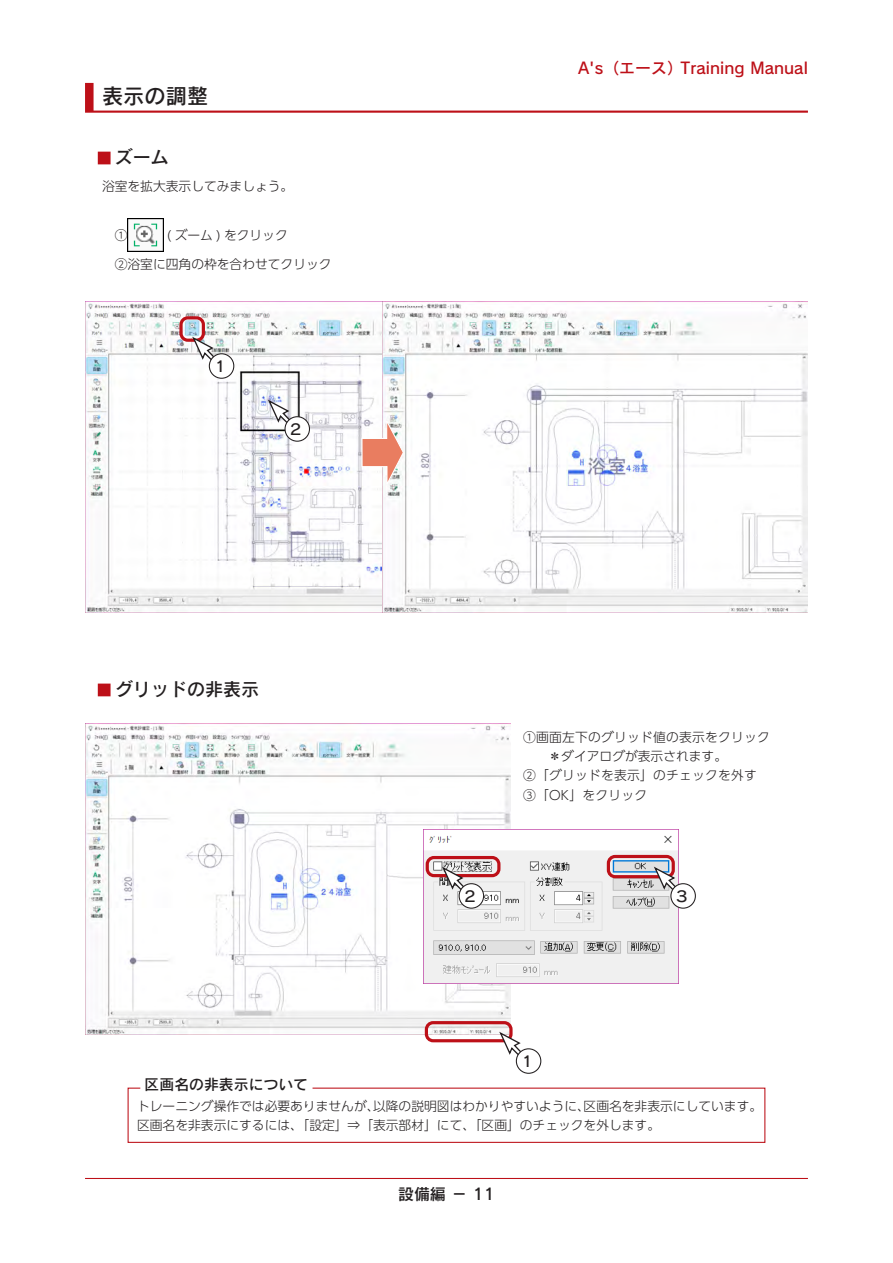
<style>
.page{position:relative;width:893px;height:1263px;background:#fff}
.page>*{position:absolute;margin:0;border:0;box-sizing:border-box;transform-origin:0 0}
.中見出し{font:21.3px "Rodin Pro N DB";color:#231f20}
.小見出し{font:18px "Rodin Pro N DB";color:#231f20}
.t1{font:15.9px "Rodin Pro N DB";color:#bd1018}
.t2{font:15.9px "Rodin Pro N DB";color:#231f20}
.参考上{font:14.85px "Rodin Pro N DB";color:#231f20}
.本文{font:14.85px "Rodin Pro N DB";color:#231f20}
.参考{font:300 12.75px "UD Shin Go Pr 6 N";color:#231f20}
.右寄{font:300 12.75px "UD Shin Go Pr 6 N";letter-spacing:.02em;color:#231f20}
.操作{font:300 12.75px "UD Shin Go Pr 6 N";color:#231f20}
.本文-2{font:300 12.75px "UD Shin Go Pr 6 N";color:#231f20}
.右寄-2{font:300 12.75px "UD Shin Go Pr 6 N";color:#231f20}
</style>
<div class="page">
<hr style="left:85px;top:1178px;width:723px;height:1px;background:#bd1018">
<div style="left:85px;top:83px;width:723px;height:30px;background:#bd1018"></div>
<div style="left:94px;top:81px;width:718px;height:30px;background:#fff"></div>
<div style="left:98px;top:152px;width:71px;height:12px;background:#bd1018"></div>
<div style="left:111px;top:149px;width:62px;height:22px;background:#fff"></div>
<img style="left:128px;top:218px;width:36px;height:34px">
<img style="left:85px;top:302px;width:298px;height:311px">
<img style="left:383px;top:302px;width:425px;height:311px">
<div style="left:179px;top:316px;width:26px;height:26px;border:3px solid #bd1018;border-radius:7px"></div>
<svg style="left:191px;top:335px;width:25px;height:27px"></svg>
<div style="left:209px;top:354px;width:25px;height:24px;background:#fff;border-radius:50%"></div>
<div style="left:209px;top:353px;width:25px;height:26px;border:1px solid #231f20;border-radius:50%"></div>
<svg style="left:266px;top:398px;width:26px;height:27px"></svg>
<div style="left:285px;top:417px;width:24px;height:24px;background:#fff;border-radius:50%"></div>
<div style="left:284px;top:416px;width:26px;height:26px;border:1px solid #231f20;border-radius:50%"></div>
<svg style="left:361px;top:417px;width:44px;height:72px"></svg>
<div style="left:98px;top:684px;width:161px;height:12px;background:#bd1018"></div>
<div style="left:111px;top:681px;width:153px;height:22px;background:#fff"></div>
<img style="left:85px;top:724px;width:425px;height:310px">
<img style="left:423px;top:829px;width:255px;height:154px">
<div style="left:425px;top:1021px;width:88px;height:21px;border:3px solid #bd1018;border-radius:7px"></div>
<svg style="left:498px;top:1030px;width:25px;height:27px"></svg>
<div style="left:516px;top:1049px;width:25px;height:24px;background:#fff;border-radius:50%"></div>
<div style="left:516px;top:1048px;width:25px;height:26px;border:1px solid #231f20;border-radius:50%"></div>
<div style="left:426px;top:856px;width:74px;height:21px;border:3px solid #bd1018;border-radius:7px"></div>
<svg style="left:441px;top:865px;width:25px;height:26px"></svg>
<div style="left:459px;top:884px;width:25px;height:24px;background:#fff;border-radius:50%"></div>
<div style="left:459px;top:883px;width:25px;height:26px;border:1px solid #231f20;border-radius:50%"></div>
<div style="left:607px;top:855px;width:68px;height:23px;border:3px solid #bd1018;border-radius:7px"></div>
<svg style="left:652px;top:865px;width:25px;height:26px"></svg>
<div style="left:671px;top:884px;width:24px;height:24px;background:#fff;border-radius:50%"></div>
<div style="left:670px;top:883px;width:26px;height:26px;border:1px solid #231f20;border-radius:50%"></div>
<div style="left:128px;top:1087px;width:637px;height:56px;border:1px solid #bd1018"></div>
<div style="left:140px;top:1066px;width:173px;height:26px;background:#fff"></div>
<p class="中見出し" style="left:102px;top:82px;width:108px">表示の調整</p>
<p class="小見出し" style="left:115px;top:146px;width:56px">ズーム</p>
<p class="本文-2" style="left:102px;top:176px;width:193px">浴室を拡大表示してみましょう。</p>
<p class="操作" style="left:115px;top:225px;width:14px">①</p>
<p class="操作" style="left:167px;top:225px;width:123px">( ズーム ) をクリック</p>
<p class="操作" style="left:115px;top:254px;width:218px">②浴室に四角の枠を合わせてクリック</p>
<p class="本文" style="left:215px;top:356px;width:12px">1</p>
<p class="本文" style="left:289px;top:419px;width:16px">２</p>
<p class="小見出し" style="left:115px;top:678px;width:146px">グリッドの非表示</p>
<p class="参考上" style="left:145px;top:1075px;width:165px">区画名の非表示について</p>
<p class="t1" style="left:578px;top:57px;width:231px">A's（エース）Training Manual</p>
<p class="右寄" style="left:523px;top:727px;width:248px">①画面左下のグリッド値の表示をクリック</p>
<p class="右寄-2" style="left:549px;top:746px;width:180px">＊ダイアログが表示されます。</p>
<p class="右寄" style="left:523px;top:765px;width:235px">②「グリッドを表示」のチェックを外す</p>
<p class="右寄" style="left:523px;top:784px;width:126px">③「OK」をクリック</p>
<p class="本文" style="left:463px;top:886px;width:16px">２</p>
<p class="本文" style="left:674px;top:886px;width:16px">３</p>
<p class="本文" style="left:522px;top:1051px;width:12px">1</p>
<p class="参考" style="left:137px;top:1095px;width:627px">トレーニング操作では必要ありませんが、以降の説明図はわかりやすいように、区画名を非表示にしています。</p>
<p class="参考" style="left:137px;top:1114px;width:524px">区画名を非表示にするには、「設定」⇒「表示部材」にて、「区画」のチェックを外します。</p>
<p class="t2" style="left:398px;top:1184px;width:98px">設備編 － 11</p>
</div>
